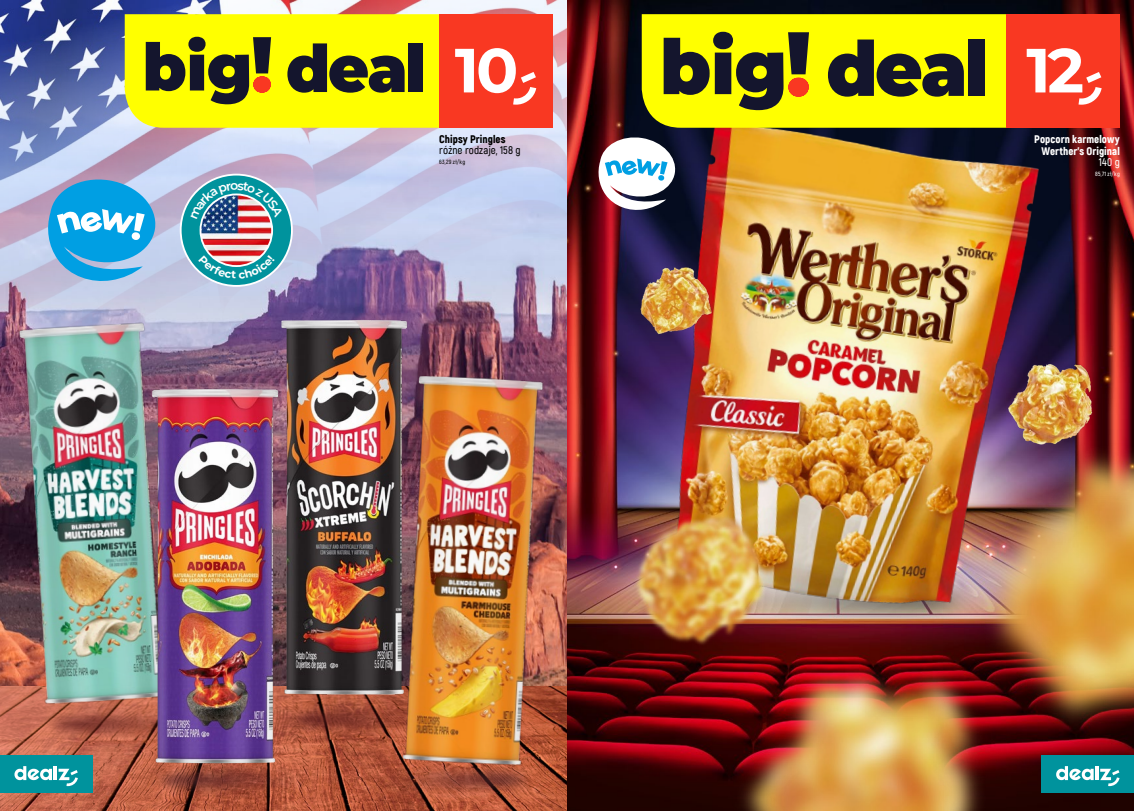
<style>
.page{position:relative;width:1134px;height:811px;background:#fff}
.page>*{position:absolute;margin:0;border:0;box-sizing:border-box;transform-origin:0 0}
.t1{font:700 62.3px "Montserrat";color:#fff}
.t2{font:900 11px/12px "Akrobat";letter-spacing:.005em;color:#fff;text-align:right}
.t3{font:600 11px "Akrobat";letter-spacing:.015em;color:#000}
.t4{font:900 11px "Akrobat";letter-spacing:.005em;color:#000}
.t5{font:600 11px "Akrobat";color:#fff}
.t6{font:600 6px "Akrobat";letter-spacing:.04em;color:#000}
.t7{font:600 6px "Akrobat";letter-spacing:.04em;color:#fff}
</style>
<div class="page">
<img style="left:0;top:0;width:1134px;height:811px">
<img style="left:0;top:0;width:567px;height:599px">
<svg style="left:0;top:686px;width:567px;height:125px"></svg>
<img style="left:395px;top:372px;width:152px;height:402px">
<img style="left:14px;top:320px;width:156px;height:389px">
<img style="left:274px;top:319px;width:139px;height:381px">
<img style="left:147px;top:386px;width:136px;height:381px">
<img style="left:148px;top:760px;width:158px;height:39px">
<img style="left:378px;top:760px;width:158px;height:39px">
<img style="left:631px;top:107px;width:420px;height:528px">
<img style="left:969px;top:438px;width:165px;height:301px">
<img style="left:632px;top:258px;width:87px;height:83px">
<img style="left:731px;top:660px;width:267px;height:151px">
<img style="left:999px;top:356px;width:105px;height:99px">
<img style="left:622px;top:507px;width:155px;height:147px">
<svg style="left:46px;top:176px;width:112px;height:107px"></svg>
<svg style="left:125px;top:14px;width:314px;height:114px"></svg>
<div style="left:408px;top:43px;width:14px;height:49px;background:#14152d"></div>
<div style="left:181px;top:175px;width:111px;height:111px;background:#00939d;border-radius:50%"></div>
<div style="left:180px;top:174px;width:113px;height:113px;border:2px solid #fff;border-radius:50%"></div>
<img style="left:200px;top:194px;width:72px;height:72px;border-radius:36px">
<div style="left:200px;top:193px;width:73px;height:74px;border:2px solid #fff;border-radius:50%"></div>
<svg style="left:597px;top:135px;width:80px;height:77px"></svg>
<div style="left:642px;top:14px;width:364px;height:114px;background:#ff0"></div>
<svg style="left:664px;top:32px;width:145px;height:78px"></svg>
<svg style="left:828px;top:40px;width:136px;height:57px"></svg>
<div style="left:968px;top:40px;width:16px;height:56px;background:#14152d"></div>
<div style="left:439px;top:14px;width:114px;height:114px;background:#f93822"></div>
<div style="left:1006px;top:14px;width:114px;height:114px;background:#f93822"></div>
<div style="left:0;top:755px;width:92px;height:38px;background:#00939d"></div>
<svg style="left:14px;top:766px;width:38px;height:14px"></svg>
<hr style="left:54px;top:766px;width:3px;height:14px;background:#fff">
<svg style="left:59px;top:768px;width:19px;height:18px"></svg>
<div style="left:1042px;top:755px;width:92px;height:38px;background:#00939d"></div>
<svg style="left:1056px;top:766px;width:38px;height:14px"></svg>
<hr style="left:1095px;top:766px;width:3px;height:14px;background:#fff">
<svg style="left:1100px;top:768px;width:19px;height:18px"></svg>
<svg style="left:198px;top:255px;width:77px;height:24px"></svg>
<img style="left:191px;top:182px;width:92px;height:37px">
<h1 class="t1" style="left:455px;top:25px;width:65px">10</h1>
<h1 class="t1" style="left:1026px;top:25px;width:59px">12</h1>
<p class="t4" style="left:439px;top:132px;width:68px">Chipsy Pringles</p>
<p class="t3" style="left:439px;top:144px;width:83px">różne rodzaje, 158 g</p>
<p class="t6" style="left:439px;top:159px;width:27px">63,29 zł/kg</p>
<p class="t2" style="left:1034px;top:133px;width:87px">Popcorn karmelowy<br>Werther's Original</p>
<p class="t5" style="left:1099px;top:156px;width:22px">140 g</p>
<p class="t7" style="left:1095px;top:171px;width:26px">85,71 zł/kg</p>
</div>
